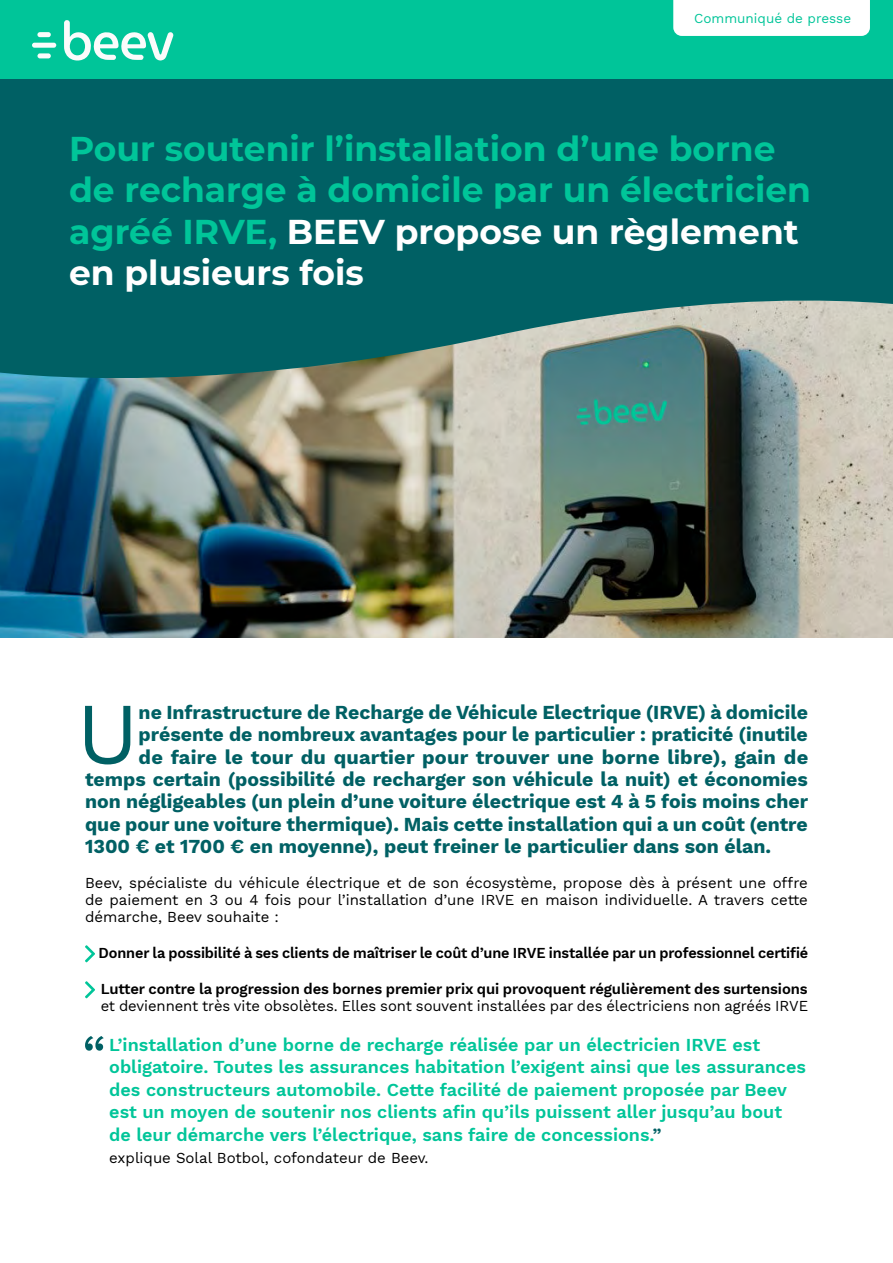
<style>
.page{position:relative;width:893px;height:1263px;background:#fff}
.page>*{position:absolute;margin:0;border:0;box-sizing:border-box;transform-origin:0 0}
.texte{font:87.45px "Work Sans";color:#006064}
.t1{font:700 34.5px/41.4px "Montserrat";color:#00c599}
.texte-2{font:700 19.5px "Work Sans";color:#006064}
.texte-3{font:600 18px/22.5px "Work Sans";color:#00c599}
.texte-4{font:15px/17.2px "Work Sans";letter-spacing:-.005em;color:#000;text-align:justify}
.texte-5{font:600 15px "Work Sans";letter-spacing:-.01em;color:#000}
.t2{font:13.5px "Work Sans";color:#00c599}
.s1{color:#fff}
.s2{font-weight:600}
.s3{color:#006064}
</style>
<div class="page">
<img style="left:0;top:403px;width:893px;height:235px">
<svg style="left:0;top:79px;width:893px;height:324px;fill:#006064"></svg>
<svg style="left:85px;top:945px;width:10px;height:17px"></svg>
<svg style="left:85px;top:981px;width:10px;height:17px"></svg>
<svg style="left:85px;top:1036px;width:19px;height:15px"></svg>
<div style="left:0;top:0;width:893px;height:79px;background:#00c599"></div>
<svg style="left:37px;top:32px;width:14px;height:5px"></svg>
<svg style="left:32px;top:43px;width:24px;height:15px"></svg>
<svg style="left:64px;top:20px;width:109px;height:41px"></svg>
<div style="left:673px;top:0;width:197px;height:36px;background:#fff"></div>
<p class="t2" style="left:694px;top:8px;width:158px">Communiqué de presse</p>
<p class="t1" style="left:69px;top:126px;width:743px">Pour soutenir l’installation d’une borne de recharge à domicile par un électricien agréé IRVE, <span class="s1">BEEV propose un règlement en plusieurs fois</span></p>
<p class="texte" style="left:77px;top:667px;width:63px">U</p>
<p class="texte-2" style="left:139px;top:697px;width:671px">ne Infrastructure de Recharge de Véhicule Electrique (IRVE) à domicile</p>
<p class="texte-2" style="left:139px;top:720px;width:671px">présente de nombreux avantages pour le particulier : praticité (inutile</p>
<p class="texte-2" style="left:139px;top:742px;width:671px">de faire le tour du quartier pour trouver une borne libre), gain de</p>
<p class="texte-2" style="left:85px;top:764px;width:724px">temps certain (possibilité de recharger son véhicule la nuit) et économies</p>
<p class="texte-2" style="left:85px;top:787px;width:725px">non négligeables (un plein d’une voiture électrique est 4 à 5 fois moins cher</p>
<p class="texte-2" style="left:85px;top:809px;width:724px">que pour une voiture thermique). Mais cette installation qui a un coût (entre</p>
<p class="texte-2" style="left:85px;top:832px;width:688px">1300 € et 1700 € en moyenne), peut freiner le particulier dans son élan.</p>
<p class="texte-4" style="left:85px;top:873px;width:724px">Beev, spécialiste du véhicule électrique et de son écosystème, propose dès à présent une offre de paiement en 3 ou 4 fois pour l’installation d’une IRVE en maison individuelle. A travers cette démarche, Beev souhaite :</p>
<p class="texte-5" style="left:99px;top:941px;width:711px">Donner la possibilité à ses clients de maîtriser le coût d’une IRVE installée par un professionnel certifié</p>
<p class="texte-4" style="left:101px;top:980px;width:709px"><span class="s2">Lutter contre la progression des bornes premier prix qui provoquent régulièrement des surtensions </span>et deviennent très vite obsolètes. Elles sont souvent installées par des électriciens non agréés IRVE</p>
<p class="texte-3" style="left:109px;top:1033px;width:698px">L’installation d’une borne de recharge réalisée par un électricien IRVE est obligatoire. Toutes les assurances habitation l’exigent ainsi que les assurances des constructeurs automobile. Cette facilité de paiement proposée par Beev est un moyen de soutenir nos clients afin qu’ils puissent aller jusqu’au bout de leur démarche vers l’électrique, sans faire de concessions.<span class="s3">”</span></p>
<p class="texte-4" style="left:109px;top:1149px;width:321px">explique Solal Botbol, cofondateur de Beev.</p>
</div>
